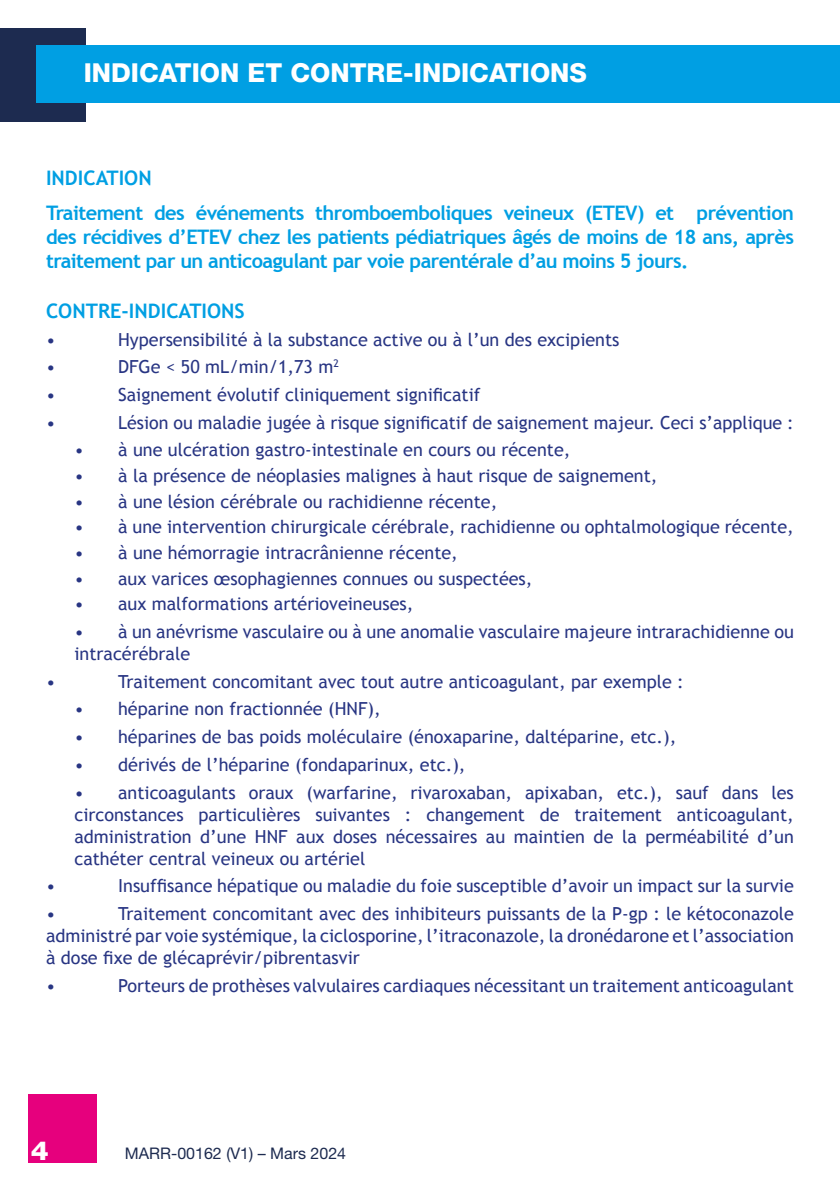
<style>
.page{position:relative;width:840px;height:1191px;background:#fff}
.page>*{position:absolute;margin:0;border:0;box-sizing:border-box;transform-origin:0 0}
.t1{font:800 26px "Helvetica Neue LT Com";color:#fff}
.t2{font:800 26px "Helvetica Neue LT Com";color:#fff;scale:1.1 1}
.t3{font:700 20px/24px "Trebuchet MS";letter-spacing:-.03em;color:#009fe3;text-align:justify}
.t4{font:700 20px "Trebuchet MS";color:#009fe3}
.t5{font:18px/22px "Trebuchet MS";color:#283583;text-align:justify}
.t6{font:16px "Helvetica Neue LT Std";color:#1d2b50}
</style>
<div class="page">
<div style="left:28px;top:1094px;width:68px;height:68px;background:#e6007d"></div>
<div style="left:0;top:28px;width:85px;height:94px;background:#1d2b50"></div>
<div style="left:36px;top:46px;width:803px;height:57px;background:#009fe3"></div>
<p class="t1" style="left:84px;top:58px;width:504px">INDICATION ET CONTRE-INDICATIONS</p>
<p class="t4" style="left:46px;top:165px;width:107px">INDICATION</p>
<p class="t3" style="left:46px;top:201px;width:749px">Traitement des événements thromboemboliques veineux (ETEV) et prévention des récidives d’ETEV chez les patients pédiatriques âgés de moins de 18 ans, après traitement par un anticoagulant par voie parentérale d’au moins 5 jours.</p>
<p class="t4" style="left:46px;top:298px;width:200px">CONTRE-INDICATIONS</p>
<p class="t5" style="left:46px;top:328px;width:11px">•</p>
<p class="t5" style="left:118px;top:328px;width:502px">Hypersensibilité à la substance active ou à l’un des excipients</p>
<p class="t5" style="left:46px;top:356px;width:11px">•</p>
<p class="t5" style="left:118px;top:356px;width:222px">DFGe &lt; 50 mL/min/1,73 m<sup>2</sup></p>
<p class="t5" style="left:46px;top:384px;width:11px">•</p>
<p class="t5" style="left:118px;top:384px;width:364px">Saignement évolutif cliniquement significatif</p>
<p class="t5" style="left:46px;top:411px;width:11px">•</p>
<p class="t5" style="left:118px;top:411px;width:676px">Lésion ou maladie jugée à risque significatif de saignement majeur. Ceci s’applique :</p>
<p class="t5" style="left:74px;top:439px;width:497px">• à une ulcération gastro-intestinale en cours ou récente,</p>
<p class="t5" style="left:74px;top:465px;width:584px">• à la présence de néoplasies malignes à haut risque de saignement,</p>
<p class="t5" style="left:74px;top:490px;width:424px">• à une lésion cérébrale ou rachidienne récente,</p>
<p class="t5" style="left:74px;top:516px;width:720px">• à une intervention chirurgicale cérébrale, rachidienne ou ophtalmologique récente,</p>
<p class="t5" style="left:74px;top:542px;width:385px">• à une hémorragie intracrânienne récente,</p>
<p class="t5" style="left:74px;top:567px;width:459px">• aux varices œsophagiennes connues ou suspectées,</p>
<p class="t5" style="left:74px;top:593px;width:340px">• aux malformations artérioveineuses,</p>
<p class="t5" style="left:74px;top:621px;width:720px">• à un anévrisme vasculaire ou à une anomalie vasculaire majeure intrarachidienne ou intracérébrale</p>
<p class="t5" style="left:46px;top:670px;width:11px">•</p>
<p class="t5" style="left:118px;top:670px;width:567px">Traitement concomitant avec tout autre anticoagulant, par exemple :</p>
<p class="t5" style="left:74px;top:698px;width:307px">• héparine non fractionnée (HNF),</p>
<p class="t5" style="left:74px;top:726px;width:603px">• héparines de bas poids moléculaire (énoxaparine, daltéparine, etc.),</p>
<p class="t5" style="left:74px;top:753px;width:392px">• dérivés de l’héparine (fondaparinux, etc.),</p>
<p class="t5" style="left:74px;top:781px;width:720px">• anticoagulants oraux (warfarine, rivaroxaban, apixaban, etc.), sauf dans les circonstances particulières suivantes : changement de traitement anticoagulant, administration d’une HNF aux doses nécessaires au maintien de la perméabilité d’un cathéter central veineux ou artériel</p>
<p class="t5" style="left:46px;top:875px;width:11px">•</p>
<p class="t5" style="left:118px;top:875px;width:677px">Insuffisance hépatique ou maladie du foie susceptible d’avoir un impact sur la survie</p>
<p class="t5" style="left:46px;top:902px;width:11px">•</p>
<p class="t5" style="left:46px;top:902px;width:748px;text-indent:72px">Traitement concomitant avec des inhibiteurs puissants de la P-gp : le kétoconazole administré par voie systémique, la ciclosporine, l’itraconazole, la dronédarone et l’association à dose fixe de glécaprévir/pibrentasvir</p>
<p class="t5" style="left:46px;top:974px;width:11px">•</p>
<p class="t5" style="left:118px;top:974px;width:676px">Porteurs de prothèses valvulaires cardiaques nécessitant un traitement anticoagulant</p>
<h1 class="t2" style="left:31px;top:1135px;width:18px">4</h1>
<p class="t6" style="left:125px;top:1144px;width:223px">MARR-00162 (V1) – Mars 2024</p>
</div>
